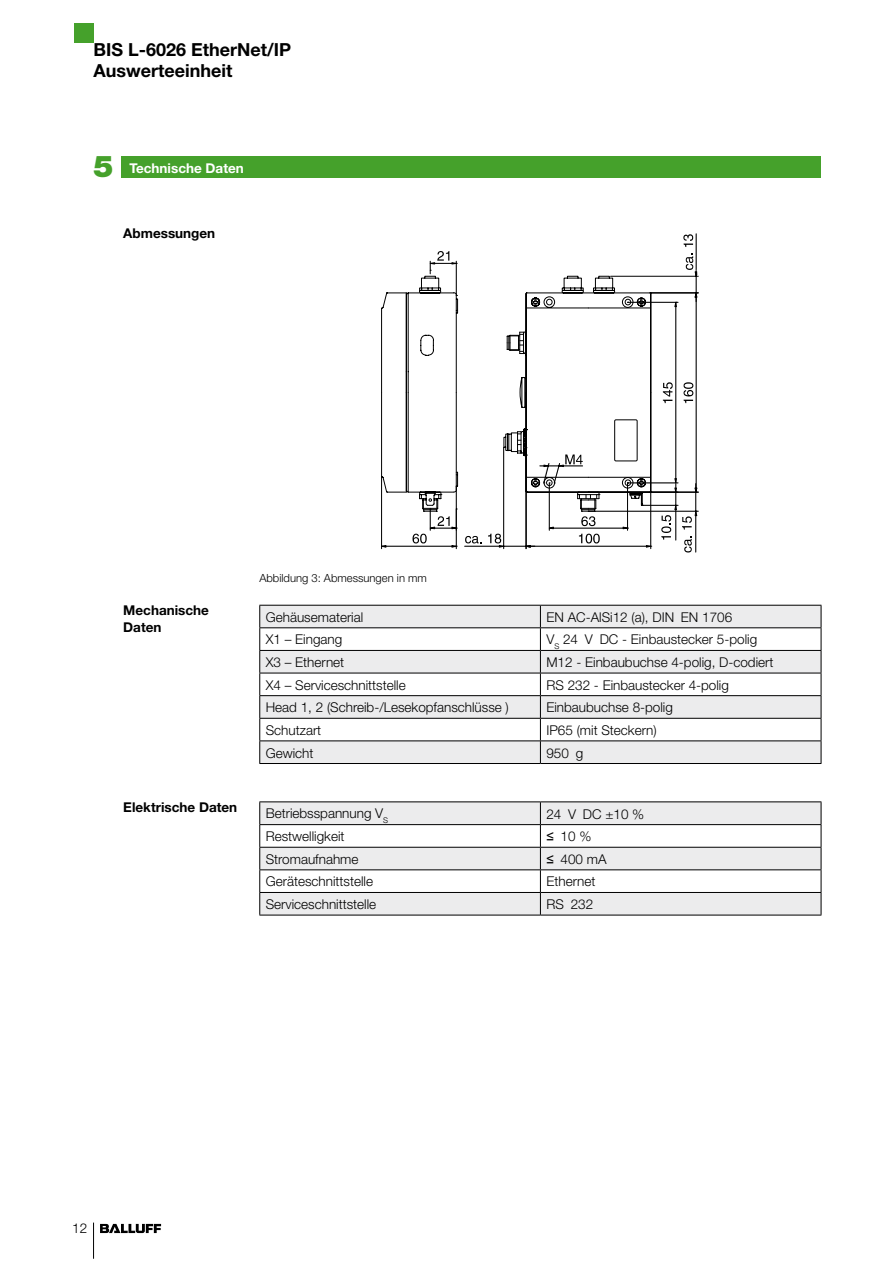
<style>
.page{position:relative;width:893px;height:1263px;background:#fff}
.page>*{position:absolute;margin:0;border:0;box-sizing:border-box;transform-origin:0 0}
.t1{font:900 30px "Helvetica Neue";color:#45a12b}
.t2{font:700 18px/20.2px "Helvetica Neue";color:#000}
.t3{font:300 13.5px "Helvetica Neue";color:#000}
.t4{font:700 13.5px/16.4px "Helvetica Neue";color:#000}
.t5{font:700 13.5px "Helvetica Neue";color:#fff}
.t6{font:300 11.25px "Helvetica Neue";color:#000}
.s1{font-stretch:condensed}
.s2{font-family:"Arial";font-weight:400}
</style>
<div class="page">
<div style="left:74px;top:23px;width:20px;height:20px;background:#45a12b"></div>
<hr style="left:93px;top:1222px;width:1px;height:37px;background:#000">
<svg style="left:100px;top:1224px;width:61px;height:9px"></svg>
<div style="left:121px;top:156px;width:700px;height:22px;background:#45a12b"></div>
<hr style="left:588px;top:511px;width:110px;height:1px;background:#000">
<hr style="left:610px;top:276px;width:88px;height:1px;background:#000">
<hr style="left:650px;top:492px;width:48px;height:1px;background:#000">
<hr style="left:650px;top:293px;width:48px;height:1px;background:#000">
<svg style="left:381px;top:234px;width:316px;height:318px"></svg>
<svg style="left:260px;top:606px;width:561px;height:157px;fill:#ececed"></svg>
<hr style="left:259px;top:605px;width:281px;height:1px;background:#000">
<hr style="left:540px;top:605px;width:281px;height:1px;background:#000">
<hr style="left:259px;top:627px;width:281px;height:1px;background:#000">
<hr style="left:540px;top:627px;width:281px;height:1px;background:#000">
<hr style="left:259px;top:650px;width:281px;height:1px;background:#000">
<hr style="left:540px;top:650px;width:281px;height:1px;background:#000">
<hr style="left:259px;top:673px;width:281px;height:1px;background:#000">
<hr style="left:540px;top:673px;width:281px;height:1px;background:#000">
<hr style="left:259px;top:695px;width:281px;height:1px;background:#000">
<hr style="left:540px;top:695px;width:281px;height:1px;background:#000">
<hr style="left:259px;top:718px;width:281px;height:1px;background:#000">
<hr style="left:540px;top:718px;width:281px;height:1px;background:#000">
<hr style="left:259px;top:740px;width:281px;height:1px;background:#000">
<svg style="left:259px;top:606px;width:1px;height:157px"></svg>
<hr style="left:540px;top:740px;width:281px;height:1px;background:#000">
<svg style="left:540px;top:606px;width:1px;height:157px"></svg>
<svg style="left:821px;top:606px;width:1px;height:157px"></svg>
<hr style="left:259px;top:763px;width:281px;height:1px;background:#000">
<hr style="left:540px;top:763px;width:281px;height:1px;background:#000">
<svg style="left:260px;top:802px;width:561px;height:113px;fill:#ececed"></svg>
<hr style="left:259px;top:801px;width:281px;height:1px;background:#000">
<hr style="left:540px;top:801px;width:281px;height:1px;background:#000">
<hr style="left:259px;top:824px;width:281px;height:1px;background:#000">
<hr style="left:540px;top:824px;width:281px;height:1px;background:#000">
<hr style="left:259px;top:847px;width:281px;height:1px;background:#000">
<hr style="left:540px;top:847px;width:281px;height:1px;background:#000">
<hr style="left:259px;top:869px;width:281px;height:1px;background:#000">
<hr style="left:540px;top:869px;width:281px;height:1px;background:#000">
<hr style="left:259px;top:892px;width:281px;height:1px;background:#000">
<svg style="left:259px;top:802px;width:1px;height:113px"></svg>
<hr style="left:540px;top:892px;width:281px;height:1px;background:#000">
<svg style="left:540px;top:802px;width:1px;height:113px"></svg>
<svg style="left:821px;top:802px;width:1px;height:113px"></svg>
<hr style="left:259px;top:915px;width:281px;height:1px;background:#000">
<hr style="left:540px;top:915px;width:281px;height:1px;background:#000">
<h2 class="t2" style="left:94px;top:39px;width:199px">BIS L-6026 EtherNet/IP<br>Auswerteeinheit</h2>
<h1 class="t1" style="left:94px;top:149px;width:22px">5</h1>
<p class="t5" style="left:129px;top:160px;width:116px">Technische Daten</p>
<p class="t4" style="left:123px;top:225px;width:93px">Abmessungen</p>
<p class="t4" style="left:123px;top:602px;width:87px">Mechanische<br>Daten</p>
<p class="t4" style="left:123px;top:799px;width:115px">Elektrische Daten</p>
<p class="t6" style="left:259px;top:571px;width:169px">Abbildung 3: Abmessungen in mm</p>
<p class="t3" style="left:266px;top:609px;width:99px">Gehäusematerial</p>
<p class="t3" style="left:546px;top:609px;width:187px">EN AC-AlSi12 (a), DIN EN 1706</p>
<p class="t3" style="left:266px;top:631px;width:78px">X1 – Eingang</p>
<p class="t3" style="left:546px;top:631px;width:212px">V<sub>S</sub> 24 V DC - Einbaustecker 5-polig</p>
<p class="t3" style="left:266px;top:654px;width:80px">X3 – Ethernet</p>
<p class="t3" style="left:546px;top:654px;width:229px">M12 - Einbaubuchse 4-polig, D-codiert</p>
<p class="t3" style="left:266px;top:677px;width:142px">X4 – Serviceschnittstelle</p>
<p class="t3" style="left:546px;top:677px;width:184px">RS 232 - Einbaustecker 4-polig</p>
<p class="t3" style="left:266px;top:699px;width:245px">Head 1, 2 (Schreib-/Lesekopfanschlüsse )</p>
<p class="t3" style="left:546px;top:699px;width:128px">Einbaubuchse 8-polig</p>
<p class="t3" style="left:266px;top:722px;width:57px">Schutzart</p>
<p class="t3" style="left:546px;top:722px;width:112px">IP65 (mit Steckern)</p>
<p class="t3" style="left:266px;top:744px;width:49px">Gewicht</p>
<p class="t3" style="left:546px;top:744px;width:38px">950 g</p>
<p class="t3" style="left:266px;top:805px;width:124px">Betriebsspannung V<sub>S</sub></p>
<p class="t3" style="left:546px;top:805px;width:99px">24 V DC <span class="s1">±</span>10 %</p>
<p class="t3" style="left:266px;top:828px;width:80px">Restwelligkeit</p>
<p class="t3" style="left:546px;top:828px;width:46px"><span class="s2">≤</span> 10 %</p>
<p class="t3" style="left:266px;top:851px;width:94px">Stromaufnahme</p>
<p class="t3" style="left:546px;top:851px;width:62px"><span class="s2">≤</span> 400 mA</p>
<p class="t3" style="left:266px;top:873px;width:109px">Geräteschnittstelle</p>
<p class="t3" style="left:546px;top:873px;width:51px">Ethernet</p>
<p class="t3" style="left:266px;top:896px;width:112px">Serviceschnittstelle</p>
<p class="t3" style="left:546px;top:896px;width:48px">RS 232</p>
<p class="t3" style="left:72px;top:1220px;width:17px">12</p>
</div>
